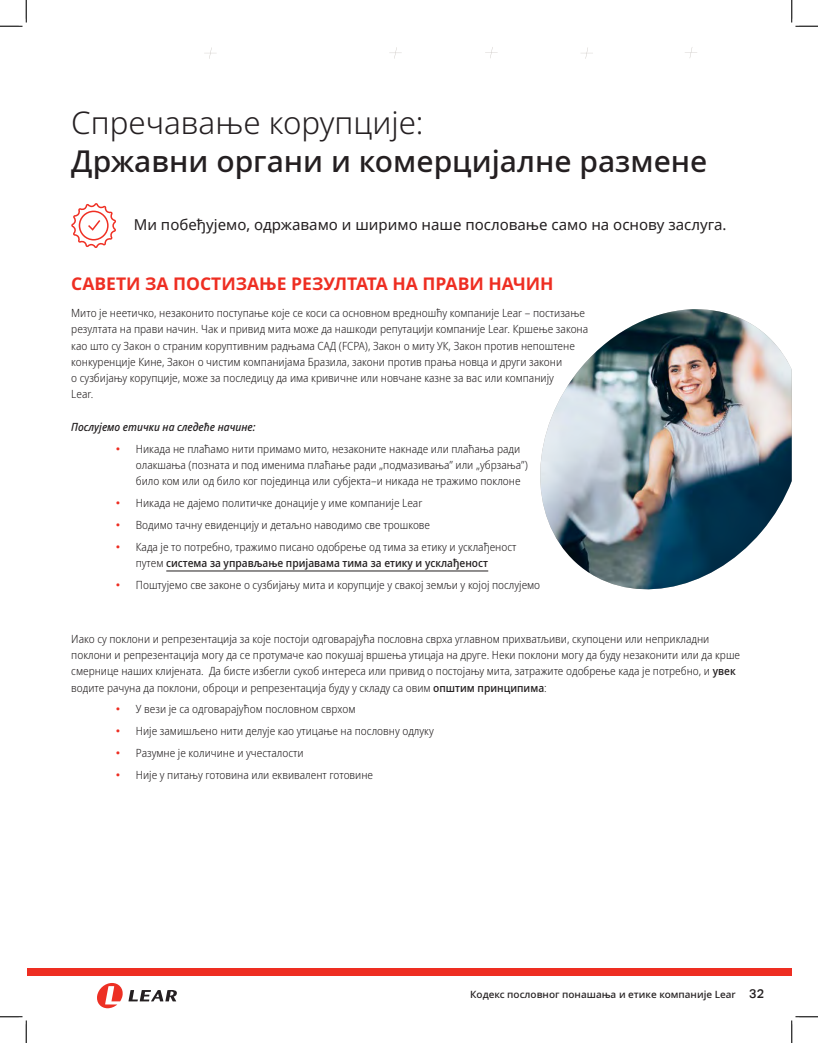
<style>
.page{position:relative;width:818px;height:1043px;background:#fff}
.page>*{position:absolute;margin:0;border:0;box-sizing:border-box;transform-origin:0 0}
.t1{font:300 31.25px "Noto Sans";color:#241f21}
.t2{font:500 30px "Noto Sans";color:#241f21}
.t3{font:700 17.5px "Noto Sans";color:#ee2e22}
.t4{font:15px "Noto Sans";color:#231f20}
.t5{font:500 12.62px "Aktiv Grotesk";color:#231f20}
.t6{font:300 semi-condensed 11.25px/16.2px "Noto Sans";color:#231f20}
.t7{font:italic 500 semi-condensed 11.25px "Noto Sans";color:#231f20}
.t8{font:500 10px "Noto Sans";color:#231f20}
.s1{font-family:"Aktiv Grotesk";font-stretch:normal;color:#ee2e22}
.s2{font-weight:500}
</style>
<div class="page">
<div style="left:27px;top:968px;width:764px;height:7px;background:#ee2e22"></div>
<svg style="left:97px;top:983px;width:80px;height:25px"></svg>
<svg style="left:71px;top:203px;width:45px;height:45px"></svg>
<img style="left:540px;top:309px;width:251px;height:281px">
<hr style="left:166px;top:570px;width:322px;height:1px;background:#231f20">
<svg style="left:204px;top:47px;width:12px;height:12px"></svg>
<svg style="left:389px;top:47px;width:13px;height:12px"></svg>
<svg style="left:485px;top:47px;width:12px;height:11px"></svg>
<svg style="left:581px;top:47px;width:12px;height:12px"></svg>
<svg style="left:685px;top:47px;width:12px;height:11px"></svg>
<svg style="left:0;top:0;width:27px;height:27px"></svg>
<svg style="left:0;top:1016px;width:27px;height:26px"></svg>
<svg style="left:791px;top:0;width:27px;height:27px"></svg>
<svg style="left:791px;top:1016px;width:27px;height:26px"></svg>
<p class="t1" style="left:71px;top:105px;width:354px">Спречавање корупције:</p>
<p class="t2" style="left:71px;top:140px;width:637px">Државни органи и комерцијалне размене</p>
<p class="t4" style="left:134px;top:214px;width:594px">Ми побеђујемо, одржавамо и ширимо наше пословање само на основу заслуга.</p>
<p class="t3" style="left:71px;top:274px;width:484px">САВЕТИ ЗА ПОСТИЗАЊЕ РЕЗУЛТАТА НА ПРАВИ НАЧИН</p>
<p class="t6" style="left:71px;top:305px;width:518px">Мито је неетичко, незаконито поступање које се коси са основном вредношћу компаније Lear – постизање резултата на прави начин. Чак и привид мита може да нашкоди репутацији компаније Lear. Кршење закона као што су Закон о страним коруптивним радњама САД (FCPA), Закон о миту УК, Закон против непоштене конкуренције Кине, Закон о чистим компанијама Бразила, закони против прања новца и други закони<br>о сузбијању корупције, може за последицу да има кривичне или новчане казне за вас или компанију<br>Lear.</p>
<p class="t7" style="left:71px;top:419px;width:186px">Послујемо етички на следеће начине:</p>
<p class="t6" style="left:136px;top:441px;width:393px;text-indent:-20px"><span class="s1">•</span> Никада не плаћамо нити примамо мито, незаконите накнаде или плаћања ради олакшања (позната и под именима плаћање ради „подмазивања” или „убрзања”) било ком или од било ког појединца или субјекта–и никада не тражимо поклоне</p>
<p class="t6" style="left:116px;top:495px;width:307px"><span class="s1">•</span> Никада не дајемо политичке донације у име компаније Lear</p>
<p class="t6" style="left:116px;top:517px;width:315px"><span class="s1">•</span> Водимо тачну евиденцију и детаљно наводимо све трошкове</p>
<p class="t6" style="left:136px;top:539px;width:382px;text-indent:-19px"><span class="s1">•</span> Када је то потребно, тражимо писано одобрење од тима за етику и усклађеност путем <span class="s2">система за управљање пријавама тима за етику и усклађеност</span></p>
<p class="t6" style="left:116px;top:577px;width:425px"><span class="s1">•</span> Поштујемо све законе о сузбијању мита и корупције у свакој земљи у којој послујемо</p>
<p class="t6" style="left:71px;top:631px;width:670px">Иако су поклони и репрезентација за које постоји одговарајућа пословна сврха углавном прихватљиви, скупоцени или неприкладни поклони и репрезентација могу да се протумаче као покушај вршења утицаја на друге. Неки поклони могу да буду незаконити или да крше смернице наших клијената. Да бисте избегли сукоб интереса или привид о постојању мита, затражите одобрење када је потребно, и <span class="s2">увек </span>водите рачуна да поклони, оброци и репрезентација буду у складу са овим <span class="s2">општим принципима</span>:</p>
<p class="t6" style="left:136px;top:701px;width:221px">У вези је са одговарајућом пословном сврхом</p>
<p class="t6" style="left:116px;top:723px;width:319px"><span class="s1">•</span> Није замишљено нити делује као утицање на пословну одлуку</p>
<p class="t6" style="left:116px;top:745px;width:189px"><span class="s1">•</span> Разумне је количине и учесталости</p>
<p class="t6" style="left:116px;top:767px;width:258px"><span class="s1">•</span> Није у питању готовина или еквивалент готовине</p>
<p class="t8" style="left:470px;top:987px;width:267px">Кодекс пословног понашања и етике компаније Lear</p>
<p class="t5" style="left:749px;top:986px;width:16px">32</p>
</div>
